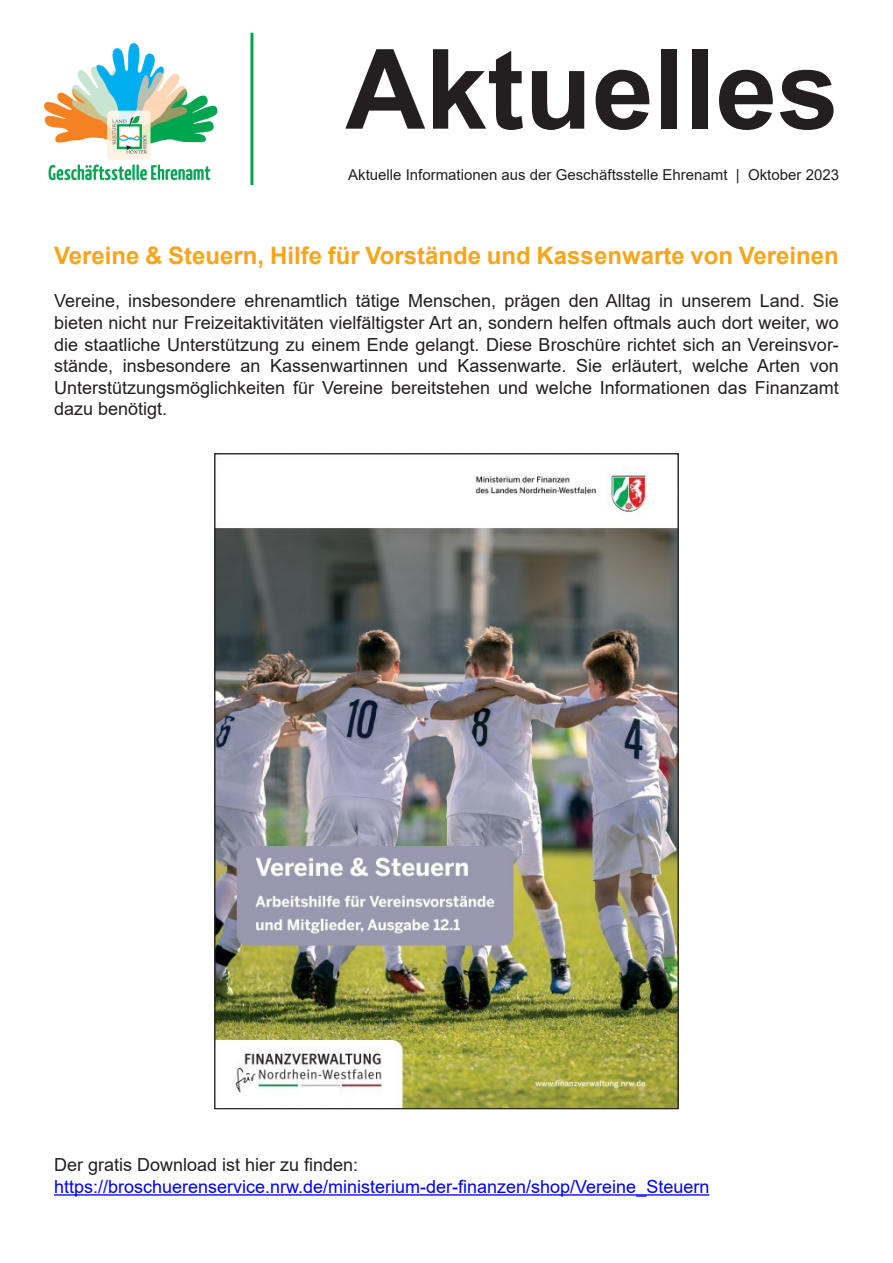
<style>
.page{position:relative;width:893px;height:1263px;background:#fff}
.page>*{position:absolute;margin:0;border:0;box-sizing:border-box;transform-origin:0 0}
.t1{font:700 111px "Arial";color:#231f20}
.t2{font:700 24px "Arial";color:#f9a51b}
.t3{font:18px/21.6px "Arial";color:#231f20;text-align:justify}
.t4{font:18px "Arial";color:#00f}
.t5{font:15px "Arial";color:#231f20}
</style>
<div class="page">
<hr style="left:250px;top:33px;width:3px;height:152px;background:#00a550">
<img style="left:45px;top:44px;width:173px;height:137px">
<hr style="left:54px;top:1194px;width:655px;height:1px;background:#00f">
<img style="left:217px;top:467px;width:459px;height:640px">
<p class="t1" style="left:345px;top:11px;width:495px">Aktuelles</p>
<p class="t5" style="left:348px;top:164px;width:492px">Aktuelle Informationen aus der Geschäftsstelle Ehrenamt | Oktober 2023</p>
<p class="t2" style="left:54px;top:239px;width:786px">Vereine &amp; Steuern, Hilfe für Vorstände und Kassenwarte von Vereinen</p>
<p class="t3" style="left:54px;top:290px;width:786px">Vereine, insbesondere ehrenamtlich tätige Menschen, prägen den Alltag in unserem Land. Sie bieten nicht nur Freizeitaktivitäten vielfältigster Art an, sondern helfen oftmals auch dort weiter, wo die staatliche Unterstützung zu einem Ende gelangt. Diese Broschüre richtet sich an Vereinsvor&shy;stände, insbesondere an Kassenwartinnen und Kassenwarte. Sie erläutert, welche Arten von Unterstützungsmöglichkeiten für Vereine bereitstehen und welche Informationen das Finanzamt dazu benötigt.</p>
<p class="t3" style="left:54px;top:1154px;width:306px">Der gratis Download ist hier zu finden:</p>
<p class="t4" style="left:54px;top:1174px;width:657px">https://broschuerenservice.nrw.de/ministerium-der-finanzen/shop/Vereine_Steuern</p>
</div>
